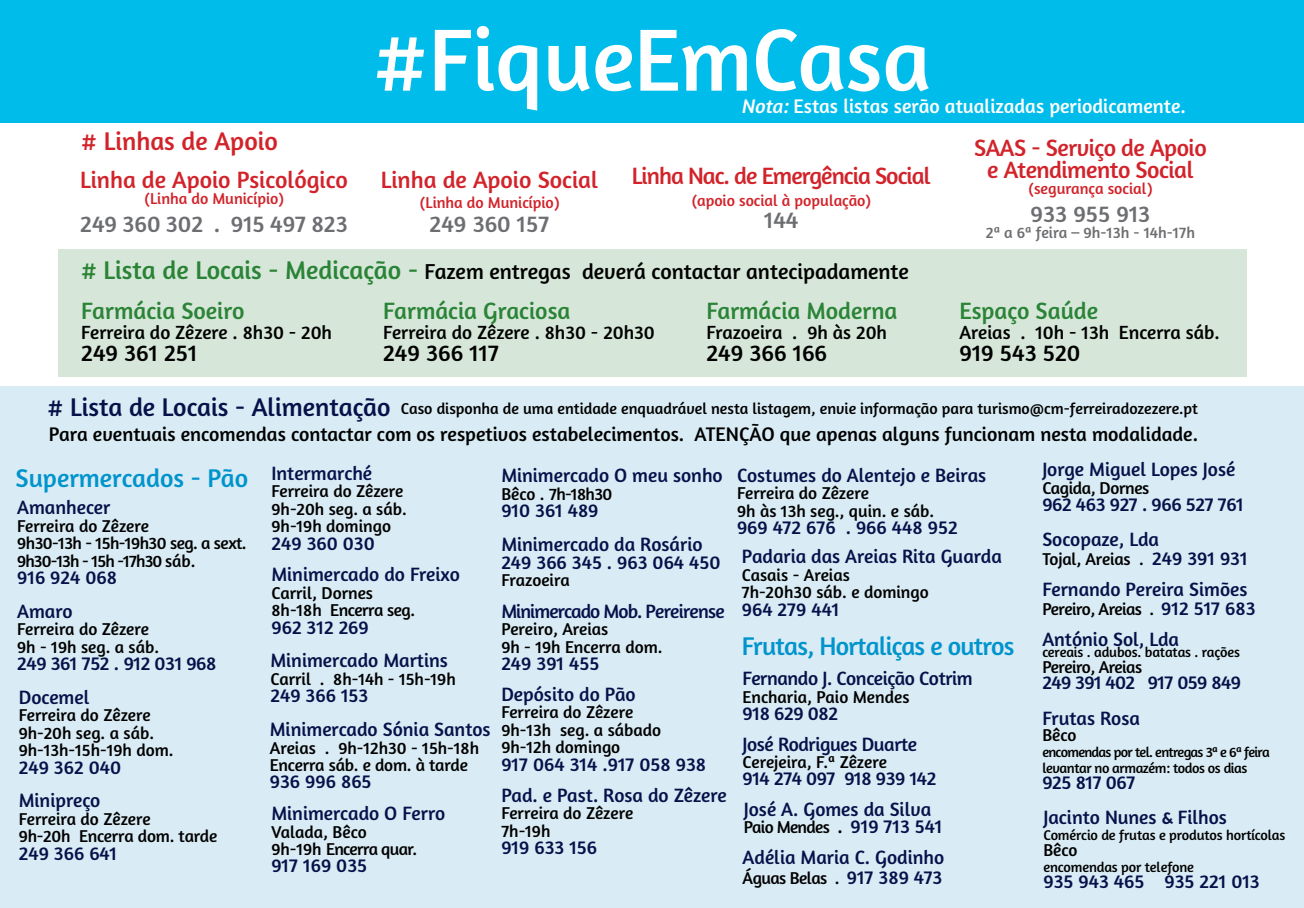
<style>
.page{position:relative;width:1304px;height:908px;background:#fff}
.page>*{position:absolute;margin:0;border:0;box-sizing:border-box;transform-origin:0 0}
.t1{font:89.6px "Amaranth";color:#fff}
.t2{font:26px "Amaranth";color:#05124a}
.t3{font:26px "Amaranth";letter-spacing:-.03em;color:#0094cd}
.t4{font:26px "Amaranth";color:#0094cd}
.t5{font:26px "Amaranth";color:#d2232a}
.t6{font:24px "Amaranth";color:#2a8336}
.t7{font:24px "Amaranth";color:#d2232a}
.t8{font:24px "Amaranth";color:#6d6e71}
.t9{font:24px/22px "Amaranth";letter-spacing:-.02em;color:#d2232a;text-align:center}
.t10{font:24px "Amaranth";color:#000}
.t11{font:24px "Amaranth";letter-spacing:-.04em;color:#d2232a}
.t12{font:22px "Amaranth";color:#000}
.t13{font:20px "Amaranth";color:#000}
.t14{font:20px "Amaranth";color:#fff}
.t15{font:19.6px/33.6px "Amaranth";color:#05124a}
.t16{font:19.6px/33.6px "Amaranth";letter-spacing:-.02em;color:#05124a}
.t17{font:19.6px/35.8px "Amaranth";letter-spacing:-.03em;color:#05124a}
.t18{font:19.6px "Amaranth";letter-spacing:-.045em;color:#05124a}
.t19{font:19.4px "Amaranth";color:#000}
.t20{font:17.4px/17.4px "Amaranth";color:#000}
.t21{font:17.4px/17.4px "Amaranth";letter-spacing:-.03em;color:#000}
.t22{font:17.4px/17.4px "Amaranth";letter-spacing:-.02em;color:#000}
.t23{font:17.4px "Amaranth";letter-spacing:-.04em;color:#000}
.t24{font:17.4px "Amaranth";letter-spacing:-.035em;color:#000}
.t25{font:16px "Amaranth";color:#000}
.t26{font:16px "Amaranth";color:#d2232a}
.t27{font:16px "Amaranth";color:#6d6e71}
.t28{font:14.4px "Amaranth";letter-spacing:-.01em;color:#000}
.t29{font:14.4px/16px "Amaranth";letter-spacing:-.05em;color:#000}
.s1{font-style:italic}
.s2{font-size:26px;color:#2a8336}
.s3{font-size:19.6px}
.s4{font-size:19.6px;color:#05124a}
</style>
<div class="page">
<div style="left:0;top:387px;width:1304px;height:520px;background:#d9ebf4"></div>
<div style="left:0;top:0;width:1304px;height:122px;background:#00bcea"></div>
<div style="left:58px;top:249px;width:1189px;height:127px;background:#d6e7d9"></div>
<h2 class="t5" style="left:81px;top:125px;width:198px"># Linhas de Apoio</h2>
<p class="t7" style="left:80px;top:165px;width:269px">Linha de Apoio Psicológico</p>
<p class="t26" style="left:144px;top:189px;width:142px">(Linha do Município)</p>
<p class="t8" style="left:80px;top:209px;width:269px">249 360 302 . 915 497 823</p>
<h1 class="t1" style="left:373px;top:7px;width:559px">#FiqueEmCasa</h1>
<p class="t14" style="left:741px;top:95px;width:446px"><span class="s1">Nota:</span>Estas listas serão atualizadas periodicamente.</p>
<p class="t7" style="left:381px;top:166px;width:219px">Linha de Apoio Social</p>
<p class="t26" style="left:419px;top:193px;width:142px">(Linha do Município)</p>
<p class="t8" style="left:430px;top:209px;width:121px">249 360 157</p>
<p class="t11" style="left:632px;top:161px;width:300px">Linha Nac. de Emergência Social</p>
<p class="t26" style="left:692px;top:191px;width:181px">(apoio social à população)</p>
<p class="t8" style="left:764px;top:205px;width:36px">144</p>
<p class="t9" style="left:974px;top:136px;width:234px">SAAS - Serviço de Apoio e Atendimento Social</p>
<p class="t26" style="left:1028px;top:179px;width:126px">(segurança social)</p>
<p class="t8" style="left:1031px;top:199px;width:121px">933 955 913</p>
<p class="t27" style="left:986px;top:223px;width:211px">2ª a 6ª feira – 9h-13h - 14h-17h</p>
<p class="t12" style="left:81px;top:258px;width:829px"><span class="s2"># Lista de Locais - Medicação -</span> Fazem entregas deverá contactar antecipadamente</p>
<p class="t6" style="left:81px;top:297px;width:165px">Farmácia Soeiro</p>
<p class="t19" style="left:81px;top:320px;width:252px">Ferreira do Zêzere . 8h30 - 20h</p>
<p class="t10" style="left:81px;top:338px;width:118px">249 361 251</p>
<p class="t6" style="left:383px;top:297px;width:189px">Farmácia Graciosa</p>
<p class="t19" style="left:383px;top:320px;width:273px">Ferreira do Zêzere . 8h30 - 20h30</p>
<p class="t10" style="left:383px;top:338px;width:117px">249 366 117</p>
<p class="t6" style="left:706px;top:297px;width:193px">Farmácia Moderna</p>
<p class="t19" style="left:706px;top:320px;width:182px">Frazoeira . 9h às 20h</p>
<p class="t10" style="left:706px;top:338px;width:122px">249 366 166</p>
<p class="t6" style="left:959px;top:297px;width:140px">Espaço Saúde</p>
<p class="t19" style="left:959px;top:320px;width:262px">Areias . 10h - 13h Encerra sáb.</p>
<p class="t10" style="left:959px;top:338px;width:123px">919 543 520</p>
<h2 class="t2" style="left:48px;top:391px;width:345px"># Lista de Locais - Alimentação</h2>
<p class="t25" style="left:401px;top:399px;width:799px">Caso disponha de uma entidade enquadrável nesta listagem, envie informação para turismo@cm-ferreiradozezere.pt</p>
<p class="t13" style="left:49px;top:422px;width:1151px">Para eventuais encomendas contactar com os respetivos estabelecimentos. ATENÇÃO que apenas alguns funcionam nesta modalidade.</p>
<p class="t15" style="left:271px;top:456px;width:102px">Intermarché</p>
<p class="t20" style="left:271px;top:482px;width:137px">Ferreira do Zêzere<br>9h-20h seg. a sáb.<br>9h-19h domingo</p>
<p class="t15" style="left:271px;top:526px;width:190px;line-height:31.6px">249 360 030<br>Minimercado do Freixo</p>
<p class="t20" style="left:271px;top:583px;width:145px">Carril, Dornes<br>8h-18h Encerra seg.</p>
<p class="t15" style="left:271px;top:609px;width:99px">962 312 269</p>
<h2 class="t4" style="left:15px;top:462px;width:234px">Supermercados - Pão</h2>
<p class="t15" style="left:501px;top:458px;width:223px">Minimercado O meu sonho</p>
<p class="t24" style="left:501px;top:483px;width:112px">Bêco . 7h-18h30</p>
<p class="t15" style="left:17px;top:490px;width:95px">Amanhecer</p>
<p class="t15" style="left:501px;top:493px;width:99px">910 361 489</p>
<p class="t21" style="left:17px;top:516px;width:231px">Ferreira do Zêzere<br>9h30-13h - 15h-19h30 seg. a sext.<br>9h30-13h - 15h -17h30 sáb.</p>
<p class="t15" style="left:17px;top:560px;width:101px">916 924 068<br>Amaro</p>
<p class="t20" style="left:17px;top:620px;width:143px">Ferreira do Zêzere<br>9h - 19h seg. a sáb.</p>
<p class="t16" style="left:17px;top:646px;width:201px">249 361 752 . 912 031 968<br>Docemel</p>
<p class="t20" style="left:19px;top:706px;width:156px">Ferreira do Zêzere<br>9h-20h seg. a sáb.<br>9h-13h-15h-19h dom.</p>
<p class="t15" style="left:19px;top:749px;width:104px">249 362 040<br>Minipreço</p>
<p class="t20" style="left:19px;top:809px;width:200px">Ferreira do Zêzere<br>9h-20h Encerra dom. tarde</p>
<p class="t15" style="left:19px;top:835px;width:100px">249 366 641</p>
<p class="t15" style="left:501px;top:535px;width:221px;line-height:17.4px">Minimercado da Rosário<br>249 366 345 . 963 064 450</p>
<p class="t20" style="left:501px;top:570px;width:70px">Frazoeira</p>
<p class="t18" style="left:501px;top:599px;width:225px">Minimercado Mob. Pereirense</p>
<p class="t20" style="left:501px;top:620px;width:163px">Pereiro, Areias<br>9h - 19h Encerra dom.</p>
<p class="t15" style="left:501px;top:647px;width:136px;line-height:30.8px">249 391 455<br>Depósito do Pão</p>
<p class="t20" style="left:501px;top:703px;width:161px">Ferreira do Zêzere<br>9h-13h seg. a sábado<br>9h-12h domingo</p>
<p class="t15" style="left:501px;top:746px;width:206px">917 064 314 .917 058 938</p>
<p class="t15" style="left:270px;top:643px;width:179px">Minimercado Martins</p>
<p class="t20" style="left:270px;top:669px;width:187px">Carril . 8h-14h - 15h-19h</p>
<p class="t15" style="left:270px;top:678px;width:99px">249 366 153</p>
<p class="t15" style="left:270px;top:712px;width:222px">Minimercado Sónia Santos</p>
<p class="t20" style="left:270px;top:738px;width:211px">Areias . 9h-12h30 - 15h-18h<br>Encerra sáb. e dom. à tarde</p>
<p class="t15" style="left:270px;top:764px;width:103px">936 996 865</p>
<p class="t15" style="left:501px;top:777px;width:227px">Pad. e Past. Rosa do Zêzere</p>
<p class="t20" style="left:501px;top:803px;width:133px">Ferreira do Zêzere<br>7h-19h</p>
<p class="t15" style="left:501px;top:829px;width:97px">919 633 156</p>
<p class="t15" style="left:271px;top:796px;width:175px">Minimercado O Ferro</p>
<p class="t22" style="left:271px;top:822px;width:147px">Valada, Bêco<br>9h-19h Encerra quar.</p>
<p class="t15" style="left:271px;top:848px;width:97px">917 169 035</p>
<p class="t15" style="left:737px;top:458px;width:251px">Costumes do Alentejo e Beiras</p>
<p class="t20" style="left:737px;top:484px;width:199px">Ferreira do Zêzere<br>9h às 13h seg., quin. e sáb.</p>
<p class="t15" style="left:737px;top:512px;width:266px;line-height:29px">969 472 676 . 966 448 952<br>Padaria das Areias Rita Guarda</p>
<p class="t20" style="left:742px;top:565px;width:188px">Casais - Areias<br>7h-20h30 sáb. e domingo</p>
<p class="t15" style="left:742px;top:591px;width:99px">964 279 441</p>
<h2 class="t3" style="left:742px;top:630px;width:274px">Frutas, Hortaliças e outros</h2>
<p class="t16" style="left:743px;top:661px;width:232px">Fernando J. Conceição Cotrim</p>
<p class="t20" style="left:743px;top:687px;width:168px">Encharia, Paio Mendes</p>
<p class="t16" style="left:743px;top:697px;width:176px;line-height:30.4px">918 629 082<br>José Rodrigues Duarte</p>
<p class="t20" style="left:743px;top:752px;width:146px">Cerejeira, F.ª Zêzere</p>
<p class="t15" style="left:743px;top:763px;width:195px;line-height:30.4px">914 274 097 918 939 142<br>José A. Gomes da Silva</p>
<p class="t23" style="left:744px;top:816px;width:200px">Paio Mendes <span class="s3">.</span> <span class="s4">919 713 541</span></p>
<p class="t15" style="left:743px;top:839px;width:203px">Adélia Maria C. Godinho</p>
<p class="t21" style="left:743px;top:868px;width:201px">Águas Belas . <span class="s4">917 389 473</span></p>
<p class="t15" style="left:1042px;top:452px;width:195px">Jorge Miguel Lopes José</p>
<p class="t22" style="left:1042px;top:478px;width:109px">Cagida, Dornes</p>
<p class="t16" style="left:1042px;top:487px;width:203px">962 463 927 . 966 527 761</p>
<p class="t15" style="left:1042px;top:522px;width:118px">Socopaze, Lda</p>
<p class="t20" style="left:1042px;top:550px;width:207px">Tojal, Areias . <span class="s4">249 391 931</span></p>
<p class="t15" style="left:1042px;top:571px;width:207px">Fernando Pereira Simões</p>
<p class="t21" style="left:1042px;top:600px;width:215px">Pereiro, Areias . <span class="s4">912 517 683</span></p>
<p class="t15" style="left:1042px;top:621px;width:138px">António Sol, Lda</p>
<p class="t28" style="left:1042px;top:643px;width:199px">cereais . adubos. batatas . rações</p>
<p class="t21" style="left:1042px;top:657px;width:101px">Pereiro, Areias</p>
<p class="t17" style="left:1042px;top:664px;width:200px">249 391 402 917 059 849<br>Frutas Rosa</p>
<p class="t20" style="left:1042px;top:725px;width:36px">Bêco</p>
<p class="t29" style="left:1042px;top:743px;width:229px">encomendas por tel. entregas 3ª e 6ª feira levantar no armazém: todos os dias</p>
<p class="t15" style="left:1042px;top:764px;width:186px;line-height:35.2px">925 817 067<br>Jacinto Nunes &amp; Filhos</p>
<p class="t28" style="left:1043px;top:826px;width:243px">Comércio de frutas e produtos hortícolas</p>
<p class="t20" style="left:1043px;top:840px;width:36px">Bêco</p>
<p class="t28" style="left:1043px;top:858px;width:152px">encomendas por telefone</p>
<p class="t15" style="left:1043px;top:864px;width:218px">935 943 465 935 221 013</p>
</div>
